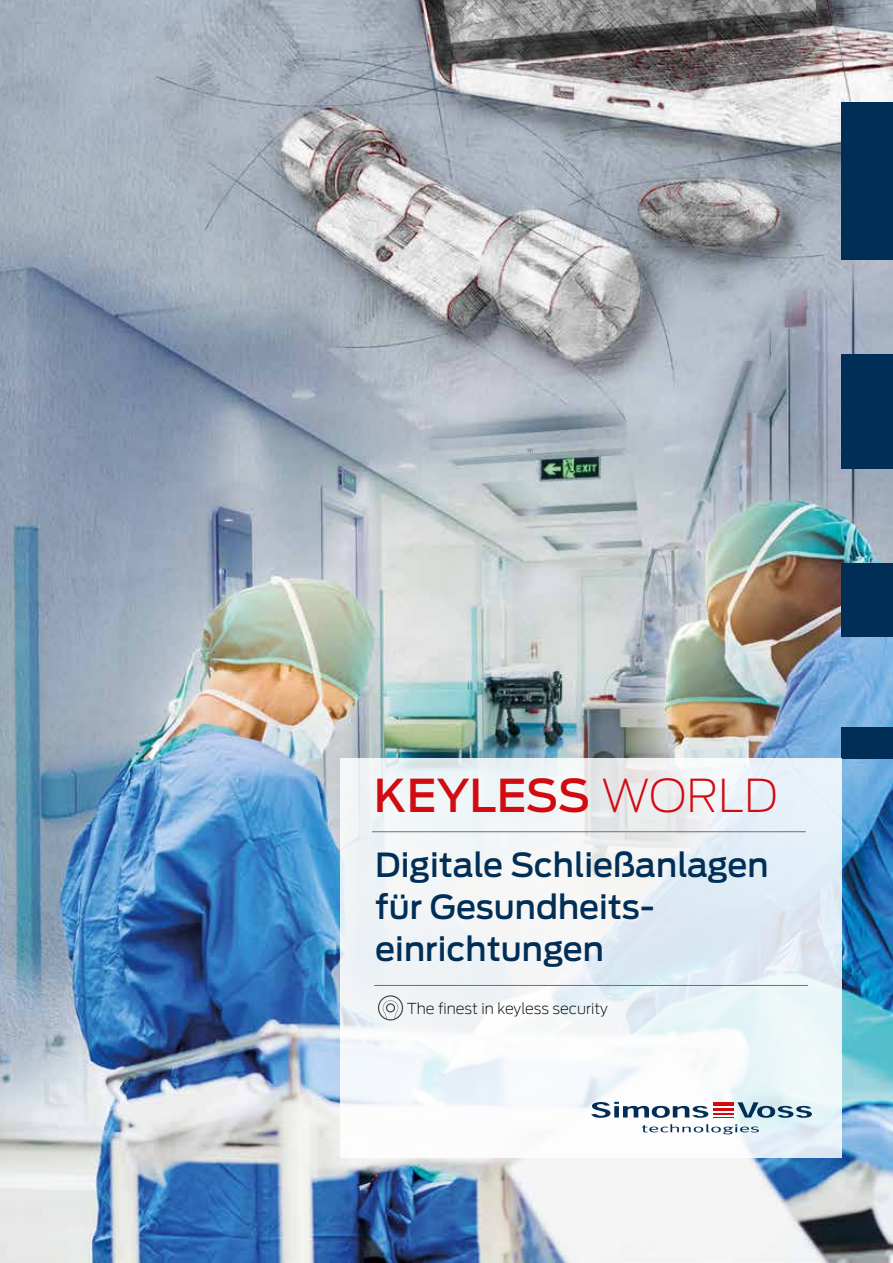
<style>
.page{position:relative;width:893px;height:1263px;background:#fff}
.page>*{position:absolute;margin:0;border:0;box-sizing:border-box;transform-origin:0 0}
.t1{font:500 45px "Antenna";color:#d20a11}
.t2{font:500 33px/42px "Antenna";color:#002e56}
.t3{font:200 15px "Antenna";letter-spacing:-.005em;color:#000}
.s1{font-weight:200}
</style>
<div class="page">
<img style="left:0;top:0;width:893px;height:1263px">
<div style="left:842px;top:102px;width:51px;height:157px;background:#002e56"></div>
<div style="left:842px;top:354px;width:51px;height:115px;background:#002e56"></div>
<div style="left:842px;top:563px;width:51px;height:74px;background:#002e56"></div>
<div style="left:842px;top:727px;width:51px;height:31px;background:#002e56"></div>
<svg style="left:340px;top:758px;width:502px;height:400px;fill:#f0f5f7"></svg>
<svg style="left:642px;top:1124px;width:117px;height:10px"></svg>
<svg style="left:591px;top:1102px;width:221px;height:16px"></svg>
<hr style="left:713px;top:1108px;width:20px;height:3px;background:#d20a11">
<hr style="left:713px;top:1113px;width:20px;height:2px;background:#d20a11">
<svg style="left:378px;top:995px;width:25px;height:25px"></svg>
<hr style="left:374px;top:985px;width:434px;height:1px;background:#706f6f">
<hr style="left:372px;top:831px;width:434px;height:1px;background:#706f6f">
<h1 class="t1" style="left:374px;top:765px;width:405px">KEYLESS <span class="s1">WORLD</span></h1>
<p class="t2" style="left:375px;top:844px;width:395px">Digitale Schließanlagen für Gesundheits&shy;einrichtungen</p>
<p class="t3" style="left:407px;top:999px;width:203px">The finest in keyless security</p>
</div>
